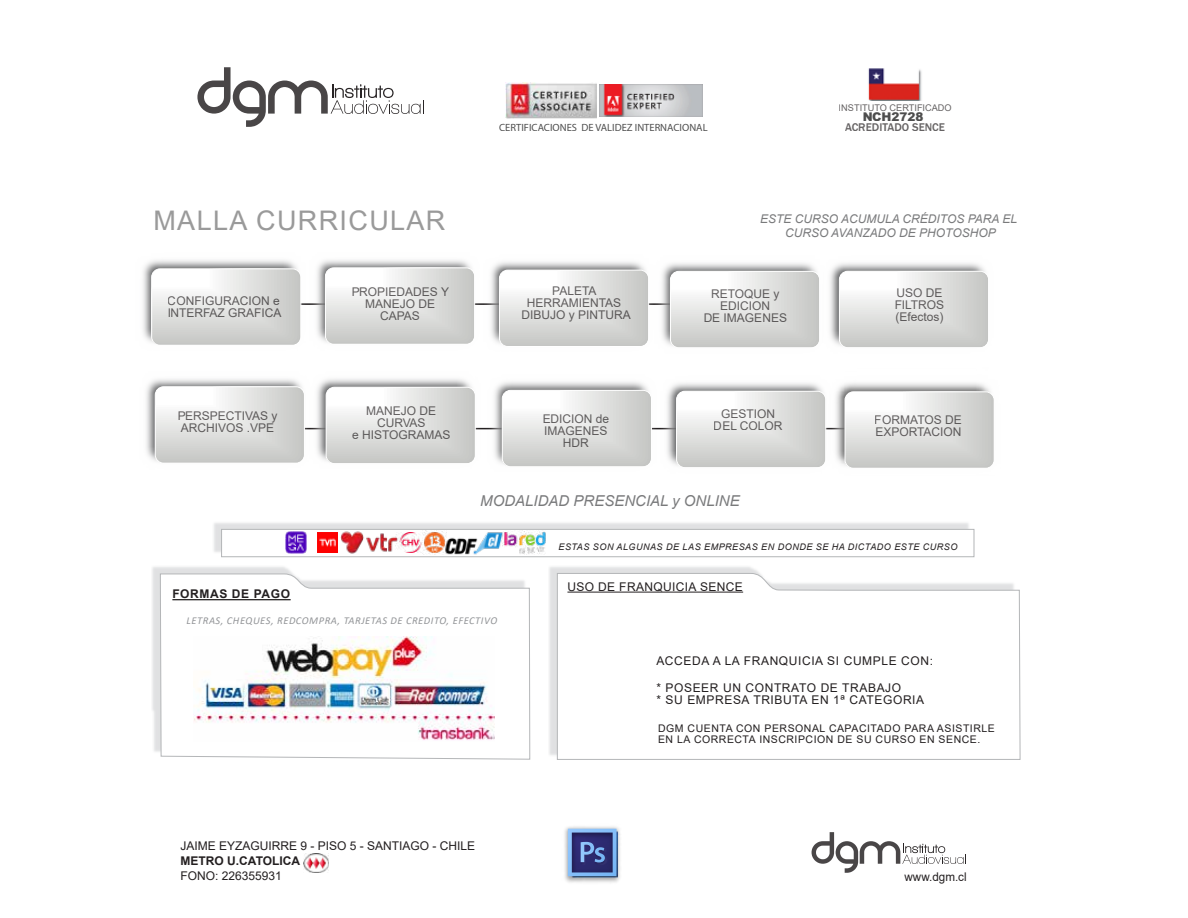
<style>
.page{position:relative;width:1188px;height:918px;background:#fff}
.page>*{position:absolute;margin:0;border:0;box-sizing:border-box;transform-origin:0 0}
.t1{font:27px "Arial";letter-spacing:.05em;color:#9a9a9a}
.t2{font:italic 15px "Arial";color:#58595b}
.t3{font:12px/12px "Arial";color:#231f20;text-align:center}
.t4{font:12px/12px "Arial";letter-spacing:.05em;color:#231f20}
.t5{font:italic 12px/14.4px "Arial";color:#58595b;text-align:center}
.t6{font:900 12px "Arial";color:#000}
.t7{font:12px "Arial";letter-spacing:.03em;color:#231f20}
.t8{font:700 12px "Arial";color:#231f20}
.t9{font:700 12px "Arial";letter-spacing:.05em;color:#231f20}
.t10{font:500 11.55px "Franklin Gothic";color:#231f20}
.t11{font:700 11.25px/11.2px "Times New Roman";color:#231f20;text-align:center}
.t12{font:10.5px/10.5px "Arial";letter-spacing:.05em;color:#231f20}
.t13{font:italic 10.5px "Calibri";letter-spacing:.05em;color:#939598}
.t14{font:10.5px "Myriad Pro";color:#000}
.t15{font:italic 9.15px "Arial";letter-spacing:.05em;color:#231f20}
.t16{font:9.15px "Arial";color:#231f20}
</style>
<div class="page">
<img style="left:152px;top:567px;width:141px;height:185px">
<svg style="left:160px;top:574px;width:370px;height:186px"></svg>
<hr style="left:172px;top:599px;width:119px;height:1px;background:#231f20">
<img style="left:549px;top:567px;width:210px;height:191px">
<svg style="left:557px;top:573px;width:463px;height:187px"></svg>
<hr style="left:567px;top:592px;width:176px;height:1px;background:#231f20">
<img style="left:303px;top:853px;width:25px;height:19px">
<svg style="left:812px;top:832px;width:154px;height:41px"></svg>
<img style="left:564px;top:826px;width:56px;height:57px">
<svg style="left:568px;top:829px;width:49px;height:47px;background:#4c61a0"></svg>
<img style="left:193px;top:637px;width:301px;height:105px">
<div style="left:221px;top:529px;width:753px;height:28px;background:#fff;border:1px solid #b4b6b8"></div>
<img style="left:340px;top:528px;width:58px;height:28px">
<img style="left:422px;top:531px;width:20px;height:23px">
<img style="left:442px;top:526px;width:68px;height:32px">
<img style="left:503px;top:530px;width:45px;height:25px">
<img style="left:285px;top:532px;width:21px;height:21px">
<img style="left:317px;top:533px;width:21px;height:20px">
<img style="left:396px;top:533px;width:29px;height:19px">
<svg style="left:197px;top:67px;width:227px;height:60px"></svg>
<img style="left:868px;top:68px;width:54px;height:32px">
<img style="left:600px;top:85px;width:103px;height:31px">
<img style="left:506px;top:83px;width:91px;height:35px">
<img style="left:143px;top:260px;width:123px;height:67px">
<svg style="left:152px;top:269px;width:114px;height:58px"></svg>
<div style="left:151px;top:269px;width:150px;height:76px;border:1px solid #fff;border-radius:8px"></div>
<img style="left:868px;top:263px;width:117px;height:8px">
<svg style="left:868px;top:271px;width:119px;height:61px"></svg>
<div style="left:839px;top:271px;width:150px;height:77px;border:1px solid #fff;border-radius:8px"></div>
<img style="left:266px;top:260px;width:174px;height:67px">
<svg style="left:325px;top:268px;width:115px;height:59px"></svg>
<div style="left:325px;top:268px;width:150px;height:76px;border:1px solid #fff;border-radius:8px"></div>
<img style="left:698px;top:263px;width:170px;height:68px">
<svg style="left:698px;top:271px;width:122px;height:60px"></svg>
<div style="left:670px;top:271px;width:150px;height:77px;border:1px solid #fff;border-radius:8px"></div>
<svg style="left:525px;top:396px;width:91px;height:69px"></svg>
<img style="left:440px;top:260px;width:258px;height:136px">
<svg style="left:499px;top:270px;width:150px;height:75px"></svg>
<div style="left:499px;top:270px;width:150px;height:77px;border:1px solid #fff;border-radius:8px"></div>
<img style="left:354px;top:327px;width:171px;height:140px">
<svg style="left:354px;top:387px;width:121px;height:77px"></svg>
<div style="left:326px;top:387px;width:150px;height:77px;border:1px solid #fff;border-radius:8px"></div>
<svg style="left:875px;top:392px;width:119px;height:76px"></svg>
<div style="left:845px;top:392px;width:149px;height:76px;border:1px solid #fff;border-radius:8px"></div>
<img style="left:143px;top:327px;width:211px;height:137px">
<svg style="left:155px;top:387px;width:149px;height:76px"></svg>
<div style="left:155px;top:387px;width:150px;height:76px;border:1px solid #fff;border-radius:8px"></div>
<img style="left:616px;top:331px;width:259px;height:137px">
<svg style="left:677px;top:391px;width:149px;height:77px"></svg>
<div style="left:676px;top:391px;width:150px;height:77px;border:1px solid #fff;border-radius:8px"></div>
<h1 class="t1" style="left:153px;top:202px;width:293px">MALLA CURRICULAR</h1>
<p class="t14" style="left:499px;top:121px;width:210px">CERTIFICACIONES DE VALIDEZ INTERNACIONAL</p>
<p class="t16" style="left:839px;top:101px;width:114px">INSTITUTO CERTIFICADO</p>
<p class="t6" style="left:831px;top:107px;width:130px">NCH2728 - ISO9001</p>
<p class="t10" style="left:845px;top:120px;width:102px">ACREDITADO SENCE</p>
<p class="t6" style="left:862px;top:108px;width:63px">NCH2728</p>
<p class="t10" style="left:865px;top:119px;width:66px">ACREDITADO</p>
<p class="t5" style="left:760px;top:212px;width:258px">ESTE CURSO ACUMULA CRÉDITOS PARA EL<br>CURSO AVANZADO DE PHOTOSHOP</p>
<p class="t3" style="left:351px;top:286px;width:99px">PROPIEDADES Y<br>MANEJO DE<br>CAPAS</p>
<p class="t3" style="left:521px;top:285px;width:111px">PALETA<br>HERRAMIENTAS<br>DIBUJO y PINTURA</p>
<p class="t3" style="left:167px;top:295px;width:116px;text-align:left">CONFIGURACION e<br>INTERFAZ GRAFICA</p>
<p class="t11" style="left:533px;top:292px;width:94px">PANEL DE<br>HERRAMIENTAS</p>
<p class="t3" style="left:895px;top:287px;width:51px;text-align:left">USO DE<br>FILTROS (Efectos)</p>
<p class="t3" style="left:704px;top:288px;width:85px">RETOQUE y<br>EDICION<br>DE IMAGENES</p>
<p class="t3" style="left:352px;top:405px;width:100px">MANEJO DE<br>CURVAS<br>e HISTOGRAMAS</p>
<p class="t3" style="left:177px;top:410px;width:102px;text-align:left">PERSPECTIVAS y<br>ARCHIVOS .VPE</p>
<p class="t3" style="left:714px;top:407px;width:70px">GESTION<br>DEL COLOR</p>
<p class="t3" style="left:543px;top:412px;width:68px">EDICION de<br>IMAGENES<br>HDR</p>
<p class="t2" style="left:480px;top:491px;width:261px">MODALIDAD PRESENCIAL y ONLINE</p>
<p class="t3" style="left:875px;top:414px;width:89px;text-align:left">FORMATOS DE<br>EXPORTACION</p>
<p class="t9" style="left:172px;top:586px;width:119px">FORMAS DE PAGO</p>
<p class="t13" style="left:187px;top:613px;width:312px">LETRAS, CHEQUES, REDCOMPRA, TARJETAS DE CREDITO, EFECTIVO</p>
<p class="t15" style="left:559px;top:541px;width:401px">ESTAS SON ALGUNAS DE LAS EMPRESAS EN DONDE SE HA DICTADO ESTE CURSO</p>
<p class="t7" style="left:567px;top:578px;width:177px">USO DE FRANQUICIA SENCE</p>
<p class="t4" style="left:656px;top:655px;width:278px">ACCEDA A LA FRANQUICIA SI CUMPLE CON:</p>
<p class="t4" style="left:656px;top:681px;width:269px">* POSEER UN CONTRATO DE TRABAJO<br>* SU EMPRESA TRIBUTA EN 1ª CATEGORIA</p>
<p class="t12" style="left:658px;top:723px;width:338px">DGM CUENTA CON PERSONAL CAPACITADO PARA ASISTIRLE<br>EN LA CORRECTA INSCRIPCION DE SU CURSO EN SENCE.</p>
<p class="t3" style="left:181px;top:840px;width:296px">JAIME EYZAGUIRRE 9 - PISO 5 - SANTIAGO - CHILE</p>
<p class="t8" style="left:181px;top:853px;width:121px">METRO U.CATOLICA</p>
<p class="t3" style="left:181px;top:870px;width:103px">FONO: 226355931</p>
<p class="t3" style="left:905px;top:871px;width:64px">www.dgm.cl</p>
</div>
